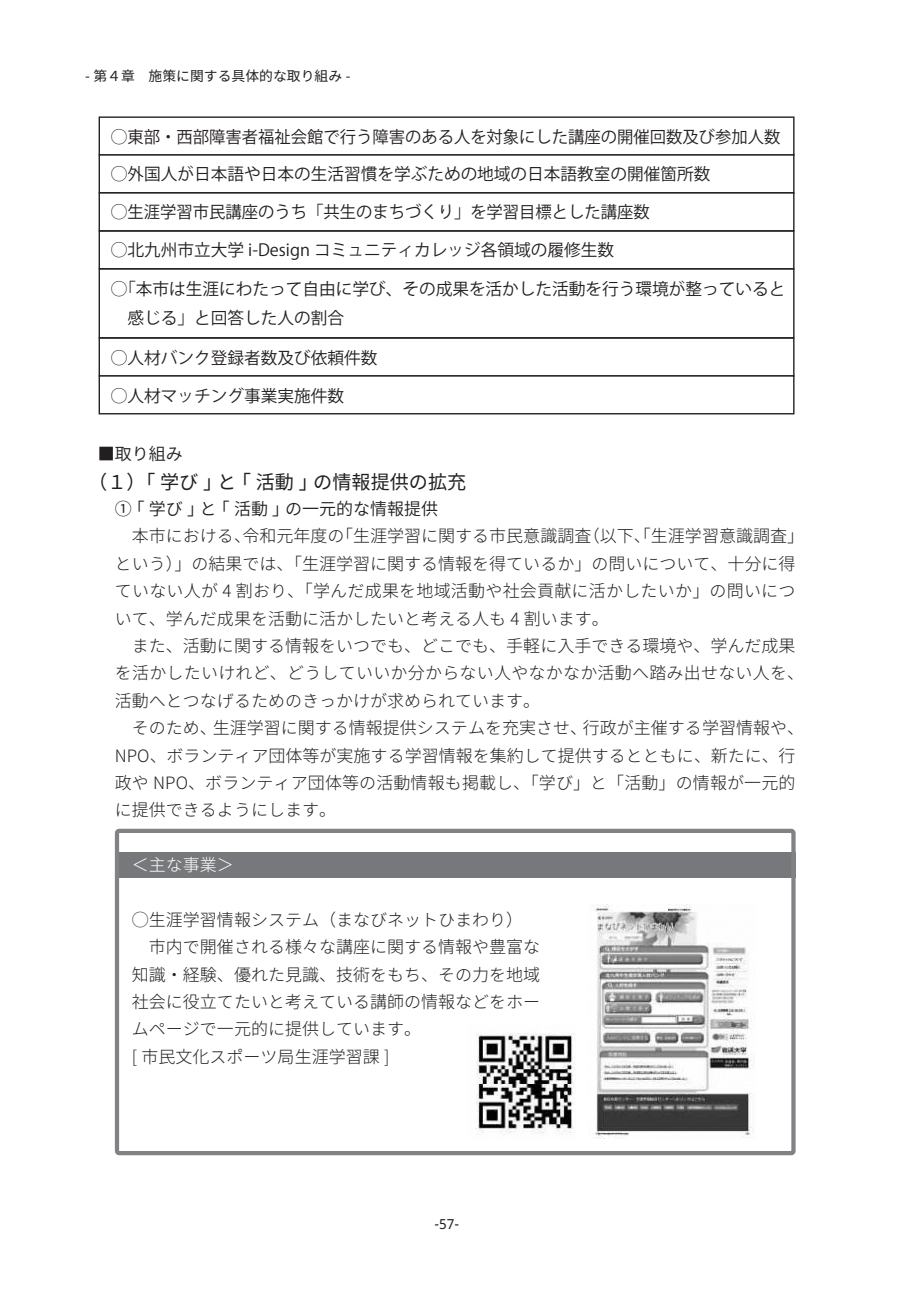
<style>
.page{position:relative;width:919px;height:1289px;background:#fff}
.page>*{position:absolute;margin:0;border:0;box-sizing:border-box;transform-origin:0 0}
.t1{font:19.2px "Noto Sans CJ Kjp";color:#231f20}
.t2{font:300 16.95px/27.3px "Noto Sans CJ Kjp";color:#231f20}
.t3{font:600 16.95px "Noto Sans CJ Kjp";color:#231f20}
.t4{font:300 16.95px "Noto Sans CJ Kjp";color:#fff}
.t5{font:16.65px/29.1px "Koz Go Pr 6 N";color:#231f20}
.t6{font:13.8px "Noto Sans CJ Kjp";color:#231f20}
.t7{font:13.8px "Noto Sans";color:#231f20}
</style>
<div class="page">
<div style="left:115px;top:851px;width:680px;height:26px;background:#76787b"></div>
<div style="left:115px;top:828px;width:680px;height:327px;border:4px solid #808285;border-radius:2px"></div>
<img style="left:589px;top:904px;width:166px;height:234px">
<img style="left:476px;top:1033px;width:99px;height:102px">
<div style="left:99px;top:117px;width:695px;height:39px;border:1px solid #231f20"></div>
<div style="left:99px;top:154px;width:695px;height:39px;border:1px solid #231f20"></div>
<div style="left:99px;top:230px;width:695px;height:39px;border:1px solid #231f20"></div>
<div style="left:99px;top:268px;width:695px;height:70px;border:1px solid #231f20"></div>
<div style="left:99px;top:337px;width:695px;height:39px;border:1px solid #231f20"></div>
<div style="left:99px;top:375px;width:695px;height:39px;border:1px solid #231f20"></div>
<div style="left:99px;top:192px;width:695px;height:39px;border:1px solid #231f20"></div>
<p class="t6" style="left:85px;top:68px;width:267px">- 第４章　施策に関する具体的な取り組み -</p>
<p class="t5" style="left:111px;top:122px;width:671px">◯東部・西部障害者福祉会館で行う障害のある人を対象にした講座の開催回数及び参加人数</p>
<p class="t5" style="left:111px;top:160px;width:601px">◯外国人が日本語や日本の生活習慣を学ぶための地域の日本語教室の開催箇所数</p>
<p class="t5" style="left:111px;top:198px;width:540px">◯生涯学習市民講座のうち「共生のまちづくり」を学習目標とした講座数</p>
<p class="t5" style="left:111px;top:236px;width:505px">◯北九州市立大学 i-Design コミュニティカレッジ各領域の履修生数</p>
<p class="t5" style="left:111px;top:275px;width:676px">◯「本市は生涯にわたって自由に学び、その成果を活かした活動を行う環境が整っていると　感じる」と回答した人の割合</p>
<p class="t5" style="left:111px;top:344px;width:268px">◯人材バンク登録者数及び依頼件数</p>
<p class="t5" style="left:111px;top:381px;width:235px">◯人材マッチング事業実施件数</p>
<p class="t3" style="left:98px;top:444px;width:87px">■取り組み</p>
<p class="t1" style="left:88px;top:470px;width:379px">（１）｢学び｣と｢活動｣の情報提供の拡充</p>
<p class="t3" style="left:115px;top:499px;width:325px">① ｢学び｣と｢活動｣の一元的な情報提供</p>
<p class="t2" style="left:115px;top:523px;width:690px">　本市における、令和元年度の「生涯学習に関する市民意識調査（以下、「生涯学習意識調査」という）」の結果では、「生涯学習に関する情報を得ているか」の問いについて、十分に得ていない人が 4 割おり、「学んだ成果を地域活動や社会貢献に活かしたいか」の問いについて、学んだ成果を活動に活かしたいと考える人も 4 割います。<br>　また、活動に関する情報をいつでも、どこでも、手軽に入手できる環境や、学んだ成果を活かしたいけれど、どうしていいか分からない人やなかなか活動へ踏み出せない人を、活動へとつなげるためのきっかけが求められています。<br>　そのため、生涯学習に関する情報提供システムを充実させ、行政が主催する学習情報や、NPO、ボランティア団体等が実施する学習情報を集約して提供するとともに、新たに、行政や NPO、ボランティア団体等の活動情報も掲載し、「学び」と「活動」の情報が一元的に提供できるようにします。</p>
<p class="t4" style="left:132px;top:855px;width:104px">＜主な事業＞</p>
<p class="t2" style="left:132px;top:906px;width:410px;text-indent:-17px">　◯生涯学習情報システム（まなびネットひまわり）　市内で開催される様々な講座に関する情報や豊富な知識・経験、優れた見識、技術をもち、その力を地域社会に役立てたいと考えている講師の情報などをホームページで一元的に提供しています。<br>[ 市民文化スポーツ局生涯学習課 ]</p>
<p class="t7" style="left:434px;top:1214px;width:26px">-57-</p>
</div>
